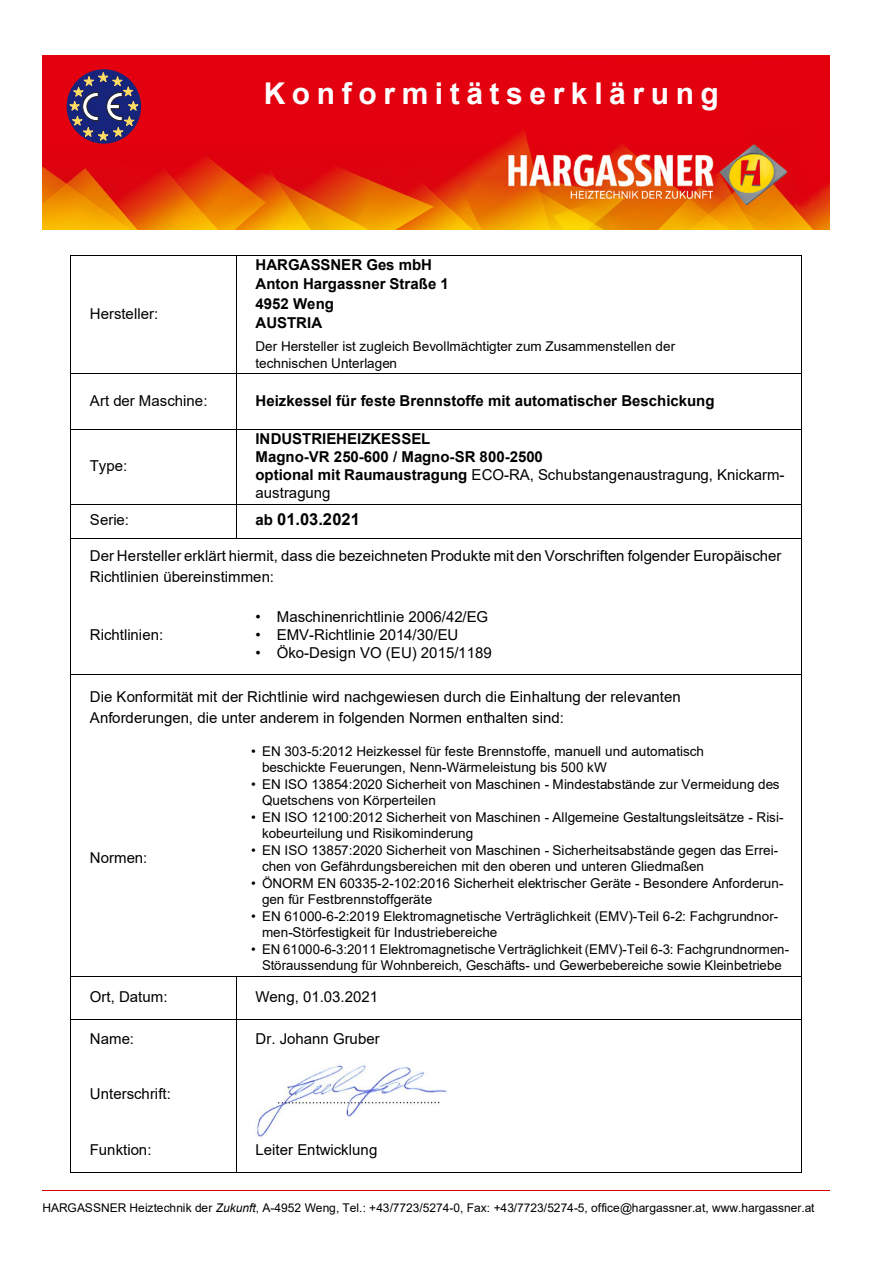
<style>
.page{position:relative;width:893px;height:1263px;background:#fff}
.page>*{position:absolute;margin:0;border:0;box-sizing:border-box;transform-origin:0 0}
.t1{font:700 30px "Arial";letter-spacing:.22em;color:#fff}
.t2{font:700 16.5px "Arial";letter-spacing:.01em;color:#000}
.t3{font:15px/21px "Arial";letter-spacing:-.005em;color:#000}
.t4{font:700 15px/19.5px "Arial";color:#000}
.t5{font:13.5px/16.5px "Arial";letter-spacing:.005em;color:#000}
.t6{font:12px "Arial";color:#000}
.s1{font-weight:400}
.s2{font-size:15px}
.s3{font-style:italic}
</style>
<div class="page">
<hr style="left:42px;top:1190px;width:787px;height:1px;background:#d60000">
<img style="left:42px;top:55px;width:787px;height:175px">
<div style="left:67px;top:69px;width:74px;height:74px;background:#17247b;border-radius:50%"></div>
<svg style="left:70px;top:72px;width:68px;height:68px"></svg>
<hr style="left:70px;top:256px;width:1px;height:720px;background:#000">
<hr style="left:70px;top:976px;width:1px;height:196px;background:#000">
<hr style="left:236px;top:255px;width:1px;height:283px;background:#000">
<hr style="left:236px;top:976px;width:1px;height:196px;background:#000">
<hr style="left:801px;top:256px;width:1px;height:720px;background:#000">
<hr style="left:801px;top:976px;width:1px;height:196px;background:#000">
<hr style="left:70px;top:255px;width:731px;height:1px;background:#000">
<hr style="left:70px;top:374px;width:731px;height:1px;background:#000">
<hr style="left:70px;top:429px;width:731px;height:1px;background:#000">
<hr style="left:70px;top:504px;width:731px;height:1px;background:#000">
<hr style="left:70px;top:538px;width:731px;height:1px;background:#000">
<hr style="left:70px;top:674px;width:731px;height:1px;background:#000">
<hr style="left:70px;top:976px;width:731px;height:1px;background:#000">
<hr style="left:70px;top:1019px;width:731px;height:1px;background:#000">
<hr style="left:70px;top:1172px;width:731px;height:1px;background:#000">
<img style="left:256px;top:1064px;width:191px;height:73px">
<p class="t3" style="left:90px;top:303px;width:70px">Hersteller:</p>
<h1 class="t1" style="left:264px;top:72px;width:456px">Konformitätserklärung</h1>
<p class="t4" style="left:256px;top:255px;width:195px">HARGASSNER Ges mbH<br>Anton Hargassner Straße 1<br>4952 Weng<br>AUSTRIA</p>
<p class="t5" style="left:256px;top:338px;width:421px">Der Hersteller ist zugleich Bevollmächtigter zum Zusammenstellen der technischen Unterlagen</p>
<p class="t3" style="left:90px;top:390px;width:119px">Art der Maschine:</p>
<p class="t4" style="left:256px;top:391px;width:461px">Heizkessel für feste Brennstoffe mit automatischer Beschickung</p>
<p class="t3" style="left:90px;top:455px;width:39px">Type:</p>
<p class="t4" style="left:256px;top:429px;width:530px;line-height:18px">INDUSTRIEHEIZKESSEL<br>Magno-VR 250-600 / Magno-SR 800-2500<br>optional mit Raumaustragung <span class="s1">ECO-RA, Schubstangenaustragung, Knickarm&shy;austragung</span></p>
<p class="t3" style="left:90px;top:509px;width:41px">Serie:</p>
<p class="t2" style="left:256px;top:508px;width:106px"><span class="s2">ab</span> 01.03.2021</p>
<p class="t3" style="left:90px;top:546px;width:693px">Der Hersteller erklärt hiermit, dass die bezeichneten Produkte mit den Vorschriften folgender Europäischer<br>Richtlinien übereinstimmen:</p>
<p class="t3" style="left:256px;top:606px;width:234px">• Maschinenrichtlinie 2006/42/EG</p>
<p class="t3" style="left:256px;top:624px;width:204px">• EMV-Richtlinie 2014/30/EU</p>
<p class="t3" style="left:256px;top:642px;width:238px">• Öko-Design VO (EU) 2015/1189</p>
<p class="t3" style="left:90px;top:686px;width:592px">Die Konformität mit der Richtlinie wird nachgewiesen durch die Einhaltung der relevanten<br>Anforderungen, die unter anderem in folgenden Normen enthalten sind:</p>
<p class="t3" style="left:90px;top:624px;width:75px">Richtlinien:</p>
<p class="t3" style="left:90px;top:847px;width:59px">Normen:</p>
<p class="t5" style="left:262px;top:743px;width:444px;text-indent:-11px">• EN 303-5:2012 Heizkessel für feste Brennstoffe, manuell und automatisch beschickte Feuerungen, Nenn-Wärmeleistung bis 500 kW</p>
<p class="t5" style="left:262px;top:776px;width:519px;text-indent:-11px">• EN ISO 13854:2020 Sicherheit von Maschinen - Mindestabstände zur Vermeidung des<br>Quetschens von Körperteilen</p>
<p class="t5" style="left:262px;top:809px;width:523px;text-indent:-11px">• EN ISO 12100:2012 Sicherheit von Maschinen - Allgemeine Gestaltungsleitsätze - Risi&shy;kobeurteilung und Risikominderung</p>
<p class="t5" style="left:262px;top:842px;width:518px;text-indent:-11px">• EN ISO 13857:2020 Sicherheit von Maschinen - Sicherheitsabstände gegen das Errei&shy;chen von Gefährdungsbereichen mit den oberen und unteren Gliedmaßen</p>
<p class="t5" style="left:262px;top:875px;width:523px;text-indent:-11px">• ÖNORM EN 60335-2-102:2016 Sicherheit elektrischer Geräte - Besondere Anforderun&shy;gen für Festbrennstoffgeräte</p>
<p class="t5" style="left:262px;top:908px;width:518px;text-indent:-11px">• EN 61000-6-2:2019 Elektromagnetische Verträglichkeit (EMV)-Teil 6-2: Fachgrundnor&shy;men-Störfestigkeit für Industriebereiche</p>
<p class="t5" style="left:251px;top:941px;width:540px;text-align:center">• EN 61000-6-3:2011 Elektromagnetische Verträglichkeit (EMV)-Teil 6-3: Fachgrundnormen-<br>Störaussendung für Wohnbereich, Geschäfts- und Gewerbebereiche sowie Kleinbetriebe</p>
<p class="t3" style="left:90px;top:986px;width:79px">Ort, Datum:</p>
<p class="t3" style="left:256px;top:986px;width:124px">Weng, 01.03.2021</p>
<p class="t3" style="left:90px;top:1028px;width:46px">Name:</p>
<p class="t3" style="left:256px;top:1028px;width:126px">Dr. Johann Gruber</p>
<p class="t3" style="left:90px;top:1083px;width:82px">Unterschrift:</p>
<p class="t3" style="left:90px;top:1139px;width:63px">Funktion:</p>
<p class="t3" style="left:256px;top:1139px;width:123px">Leiter Entwicklung</p>
<p class="t6" style="left:42px;top:1200px;width:774px">HARGASSNER Heiztechnik der <span class="s3">Zukunft</span>, A-4952 Weng, Tel.: +43/7723/5274-0, Fax: +43/7723/5274-5, office@hargassner.at, www.hargassner.at</p>
</div>
